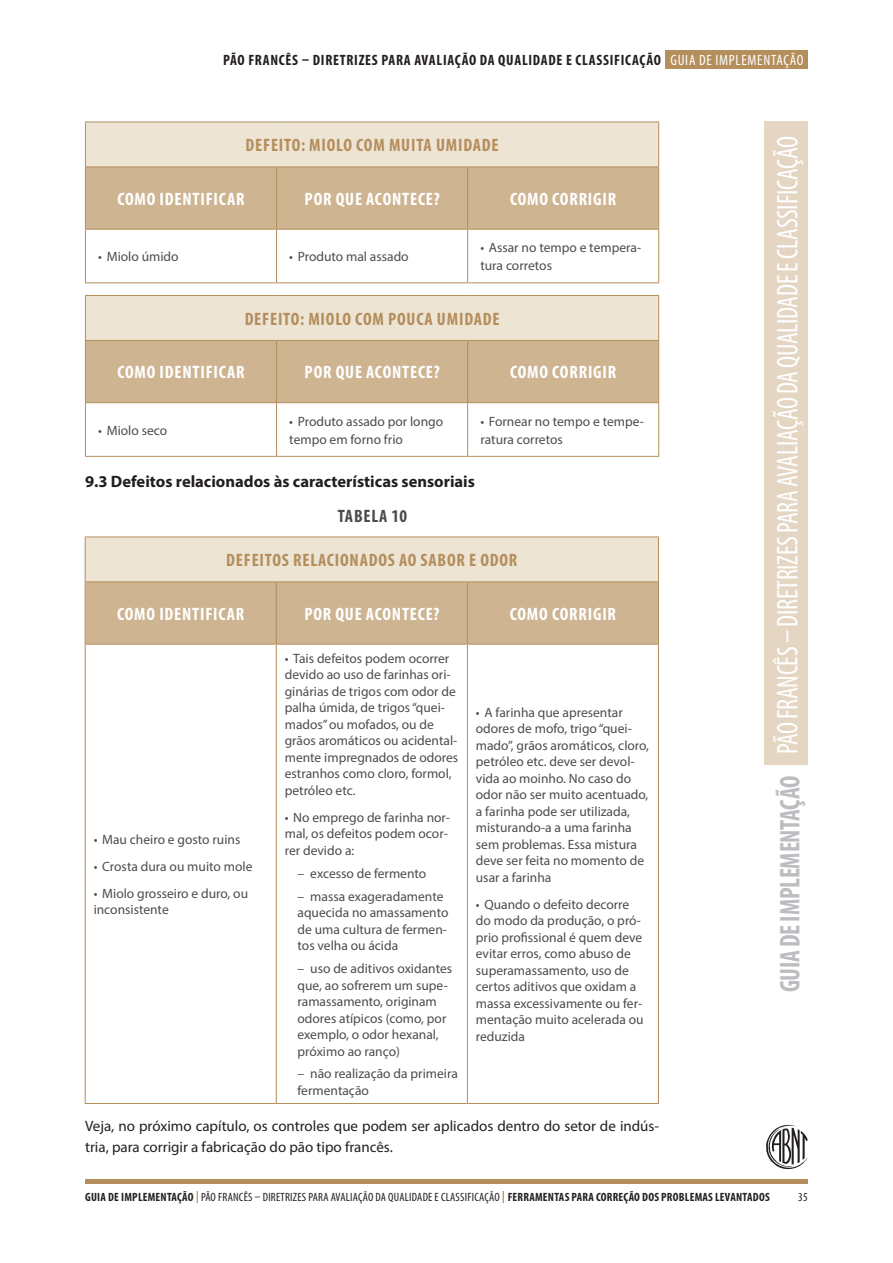
<style>
.page{position:relative;width:893px;height:1263px;background:#fff}
.page>*{position:absolute;margin:0;border:0;box-sizing:border-box;transform-origin:0 0}
.t1{font:condensed 30px "Myriad Pro";letter-spacing:-.01em;color:#fff;scale:.9 1}
.t2{font:700 condensed 28.5px "Myriad Pro";letter-spacing:-.01em;color:#bcbdc0;scale:.9 1}
.t3{font:700 condensed 18px "Myriad Pro";letter-spacing:.045em;color:#fff}
.t4{font:700 condensed 18px "Myriad Pro";letter-spacing:.045em;color:#b48e5c}
.t5{font:700 condensed 18px "Myriad Pro";letter-spacing:.045em;color:#4b4c4d}
.t6{font:700 16.5px "Myriad Pro";color:#231f20}
.t7{font:15px/21px "Myriad Pro";color:#231f20}
.t8{font:700 condensed 15px "Myriad Pro";letter-spacing:.05em;color:#231f20}
.t9{font:13.5px/16.5px "Myriad Pro";color:#4b4c4d}
.t10{font:700 condensed 12px "Myriad Pro";letter-spacing:.02em;color:#231f20}
.t11{font:condensed 12px "Myriad Pro";color:#231f20}
.s1{font-weight:400;color:#fff}
.s2{font-stretch:normal;color:#b48e5c}
.s3{font-weight:400}
</style>
<div class="page">
<hr style="left:85px;top:1179px;width:723px;height:4px;background:#b48e5c">
<div style="left:665px;top:51px;width:143px;height:18px;background:#b48e5c"></div>
<svg style="left:766px;top:1124px;width:42px;height:46px"></svg>
<div style="left:764px;top:121px;width:44px;height:644px;background:#e4d6c2"></div>
<div style="left:85px;top:122px;width:574px;height:45px;background:#ede4d4"></div>
<div style="left:86px;top:168px;width:572px;height:61px;background:#ceb491"></div>
<hr style="left:85px;top:167px;width:1px;height:62px;background:#b48e5c">
<hr style="left:276px;top:167px;width:1px;height:62px;background:#b48e5c">
<hr style="left:467px;top:167px;width:1px;height:62px;background:#b48e5c">
<hr style="left:85px;top:230px;width:1px;height:52px;background:#b48e5c">
<hr style="left:276px;top:230px;width:1px;height:52px;background:#b48e5c">
<hr style="left:467px;top:230px;width:1px;height:52px;background:#b48e5c">
<hr style="left:658px;top:230px;width:1px;height:52px;background:#b48e5c">
<hr style="left:85px;top:122px;width:192px;height:1px;background:#b48e5c">
<hr style="left:277px;top:122px;width:191px;height:1px;background:#b48e5c">
<hr style="left:468px;top:122px;width:191px;height:1px;background:#b48e5c">
<hr style="left:85px;top:167px;width:192px;height:1px;background:#b48e5c">
<hr style="left:277px;top:167px;width:191px;height:1px;background:#b48e5c">
<hr style="left:468px;top:167px;width:191px;height:1px;background:#b48e5c">
<hr style="left:658px;top:167px;width:1px;height:62px;background:#b48e5c">
<hr style="left:85px;top:229px;width:192px;height:1px;background:#b48e5c">
<hr style="left:277px;top:229px;width:191px;height:1px;background:#b48e5c">
<hr style="left:468px;top:229px;width:191px;height:1px;background:#b48e5c">
<hr style="left:85px;top:282px;width:192px;height:1px;background:#b48e5c">
<hr style="left:277px;top:282px;width:191px;height:1px;background:#b48e5c">
<hr style="left:468px;top:282px;width:191px;height:1px;background:#b48e5c">
<hr style="left:85px;top:122px;width:1px;height:45px;background:#b48e5c">
<hr style="left:658px;top:122px;width:1px;height:45px;background:#b48e5c">
<div style="left:85px;top:295px;width:574px;height:45px;background:#ede4d4"></div>
<div style="left:86px;top:341px;width:572px;height:61px;background:#ceb491"></div>
<hr style="left:85px;top:341px;width:1px;height:61px;background:#b48e5c">
<hr style="left:276px;top:341px;width:1px;height:61px;background:#b48e5c">
<hr style="left:467px;top:341px;width:1px;height:61px;background:#b48e5c">
<hr style="left:85px;top:403px;width:1px;height:53px;background:#b48e5c">
<hr style="left:276px;top:403px;width:1px;height:53px;background:#b48e5c">
<hr style="left:467px;top:403px;width:1px;height:53px;background:#b48e5c">
<hr style="left:658px;top:403px;width:1px;height:53px;background:#b48e5c">
<hr style="left:85px;top:295px;width:192px;height:1px;background:#b48e5c">
<hr style="left:277px;top:295px;width:191px;height:1px;background:#b48e5c">
<hr style="left:468px;top:295px;width:191px;height:1px;background:#b48e5c">
<hr style="left:85px;top:340px;width:192px;height:1px;background:#b48e5c">
<hr style="left:277px;top:340px;width:191px;height:1px;background:#b48e5c">
<hr style="left:468px;top:340px;width:191px;height:1px;background:#b48e5c">
<hr style="left:658px;top:341px;width:1px;height:61px;background:#b48e5c">
<hr style="left:85px;top:402px;width:192px;height:1px;background:#b48e5c">
<hr style="left:277px;top:402px;width:191px;height:1px;background:#b48e5c">
<hr style="left:468px;top:402px;width:191px;height:1px;background:#b48e5c">
<hr style="left:85px;top:456px;width:192px;height:1px;background:#b48e5c">
<hr style="left:277px;top:456px;width:191px;height:1px;background:#b48e5c">
<hr style="left:468px;top:456px;width:191px;height:1px;background:#b48e5c">
<hr style="left:85px;top:296px;width:1px;height:44px;background:#b48e5c">
<hr style="left:658px;top:296px;width:1px;height:44px;background:#b48e5c">
<div style="left:85px;top:537px;width:573px;height:45px;background:#ede4d4"></div>
<div style="left:86px;top:582px;width:572px;height:62px;background:#ceb491"></div>
<hr style="left:85px;top:582px;width:1px;height:62px;background:#b48e5c">
<hr style="left:276px;top:582px;width:1px;height:62px;background:#b48e5c">
<hr style="left:467px;top:582px;width:1px;height:62px;background:#b48e5c">
<hr style="left:85px;top:644px;width:1px;height:459px;background:#b48e5c">
<hr style="left:276px;top:644px;width:1px;height:459px;background:#b48e5c">
<hr style="left:467px;top:644px;width:1px;height:459px;background:#b48e5c">
<hr style="left:658px;top:644px;width:1px;height:459px;background:#b48e5c">
<hr style="left:85px;top:537px;width:191px;height:1px;background:#b48e5c">
<hr style="left:276px;top:537px;width:191px;height:1px;background:#b48e5c">
<hr style="left:467px;top:537px;width:192px;height:1px;background:#b48e5c">
<hr style="left:85px;top:581px;width:191px;height:1px;background:#b48e5c">
<hr style="left:276px;top:581px;width:191px;height:1px;background:#b48e5c">
<hr style="left:467px;top:581px;width:192px;height:1px;background:#b48e5c">
<hr style="left:658px;top:582px;width:1px;height:62px;background:#b48e5c">
<hr style="left:85px;top:644px;width:191px;height:1px;background:#b48e5c">
<hr style="left:276px;top:644px;width:191px;height:1px;background:#b48e5c">
<hr style="left:467px;top:644px;width:192px;height:1px;background:#b48e5c">
<hr style="left:85px;top:1103px;width:191px;height:1px;background:#b48e5c">
<hr style="left:276px;top:1103px;width:191px;height:1px;background:#b48e5c">
<hr style="left:467px;top:1103px;width:192px;height:1px;background:#b48e5c">
<hr style="left:85px;top:537px;width:1px;height:44px;background:#b48e5c">
<hr style="left:658px;top:537px;width:1px;height:44px;background:#b48e5c">
<p class="t8" style="left:223px;top:51px;width:582px">PÃO FRANCÊS – DIRETRIZES PARA AVALIAÇÃO DA QUALIDADE E CLASSIFICAÇÃO <span class="s1">GUIA DE IMPLEMENTAÇÃO</span></p>
<h3 class="t4" style="left:246px;top:134px;width:254px">DEFEITO: MIOLO COM MUITA UMIDADE</h3>
<h3 class="t3" style="left:117px;top:188px;width:129px">COMO IDENTIFICAR</h3>
<h3 class="t3" style="left:305px;top:188px;width:137px">POR QUE ACONTECE?</h3>
<h3 class="t3" style="left:510px;top:188px;width:108px">COMO CORRIGIR</h3>
<p class="t9" style="left:98px;top:248px;width:82px">• Miolo úmido</p>
<p class="t9" style="left:289px;top:248px;width:121px">• Produto mal assado</p>
<p class="t9" style="left:480px;top:238px;width:162px;line-height:18px">• Assar no tempo e tempera&shy;tura corretos</p>
<h3 class="t4" style="left:245px;top:307px;width:256px">DEFEITO: MIOLO COM POUCA UMIDADE</h3>
<h3 class="t3" style="left:117px;top:361px;width:129px">COMO IDENTIFICAR</h3>
<h3 class="t3" style="left:305px;top:361px;width:137px">POR QUE ACONTECE?</h3>
<h3 class="t3" style="left:510px;top:361px;width:108px">COMO CORRIGIR</h3>
<p class="t9" style="left:98px;top:422px;width:71px">• Miolo seco</p>
<p class="t9" style="left:289px;top:412px;width:155px;line-height:18px">• Produto assado por longo tempo em forno frio</p>
<p class="t9" style="left:480px;top:412px;width:165px;line-height:18px">• Fornear no tempo e tempe&shy;ratura corretos</p>
<p class="t6" style="left:85px;top:471px;width:391px">9.3 Defeitos relacionados às características sensoriais</p>
<h3 class="t5" style="left:338px;top:505px;width:71px">TABELA 10</h3>
<h3 class="t4" style="left:226px;top:549px;width:293px">DEFEITOS RELACIONADOS AO SABOR E ODOR</h3>
<h3 class="t3" style="left:117px;top:602px;width:129px">COMO IDENTIFICAR</h3>
<h3 class="t3" style="left:304px;top:602px;width:137px">POR QUE ACONTECE?</h3>
<h3 class="t3" style="left:510px;top:602px;width:108px">COMO CORRIGIR</h3>
<p class="t9" style="left:94px;top:830px;width:148px">• Mau cheiro e gosto ruins</p>
<p class="t9" style="left:94px;top:858px;width:160px">• Crosta dura ou muito mole</p>
<p class="t9" style="left:94px;top:885px;width:156px">• Miolo grosseiro e duro, ou inconsistente</p>
<p class="t9" style="left:285px;top:650px;width:175px">• Tais defeitos podem ocorrer devido ao uso de farinhas ori&shy;ginárias de trigos com odor de palha úmida, de trigos “quei&shy;mados” ou mofados, ou de grãos aromáticos ou acidental&shy;mente impregnados de odores estranhos como cloro, formol, petróleo etc.</p>
<p class="t9" style="left:285px;top:809px;width:167px">• No emprego de farinha nor&shy;mal, os defeitos podem ocor&shy;rer devido a:</p>
<p class="t9" style="left:298px;top:865px;width:130px">– excesso de fermento</p>
<p class="t9" style="left:298px;top:888px;width:152px">– massa exageradamente aquecida no amassamento de uma cultura de fermen&shy;tos velha ou ácida</p>
<p class="t9" style="left:298px;top:960px;width:156px">– uso de aditivos oxidantes que, ao sofrerem um supe&shy;ramassamento, originam odores atípicos (como, por exemplo, o odor hexanal, próximo ao ranço)</p>
<p class="t9" style="left:298px;top:1065px;width:162px">– não realização da primeira fermentação</p>
<p class="t9" style="left:476px;top:704px;width:175px">• A farinha que apresentar odores de mofo, trigo “quei&shy;mado”, grãos aromáticos, cloro, petróleo etc. deve ser devol&shy;vida ao moinho. No caso do odor não ser muito acentuado, a farinha pode ser utilizada, misturando-a a uma farinha sem problemas. Essa mistura deve ser feita no momento de usar a farinha</p>
<p class="t9" style="left:476px;top:896px;width:169px">• Quando o defeito decorre do modo da produção, o pró&shy;prio profissional é quem deve evitar erros, como abuso de superamassamento, uso de certos aditivos que oxidam a massa excessivamente ou fer&shy;mentação muito acelerada ou reduzida</p>
<p class="t7" style="left:85px;top:1115px;width:576px">Veja, no próximo capítulo, os controles que podem ser aplicados dentro do setor de indús&shy;tria, para corrigir a fabricação do pão tipo francês.</p>
<h1 class="t1" style="left:769px;top:754px;width:688px;rotate:-90deg">PÃO FRANCÊS – DIRETRIZES PARA AVALIAÇÃO DA QUALIDADE E CLASSIFICAÇÃO</h1>
<h2 class="t2" style="left:772px;top:992px;width:242px;rotate:-90deg">GUIA DE IMPLEMENTAÇÃO</h2>
<p class="t10" style="left:85px;top:1190px;width:686px">GUIA DE IMPLEMENTAÇÃO <span class="s2">|</span> <span class="s3">PÃO FRANCÊS – DIRETRIZES PARA AVALIAÇÃO DA QUALIDADE E CLASSIFICAÇÃO</span> <span class="s2">|</span> FERRAMENTAS PARA CORREÇÃO DOS PROBLEMAS LEVANTADOS</p>
<p class="t11" style="left:798px;top:1190px;width:11px">35</p>
</div>
